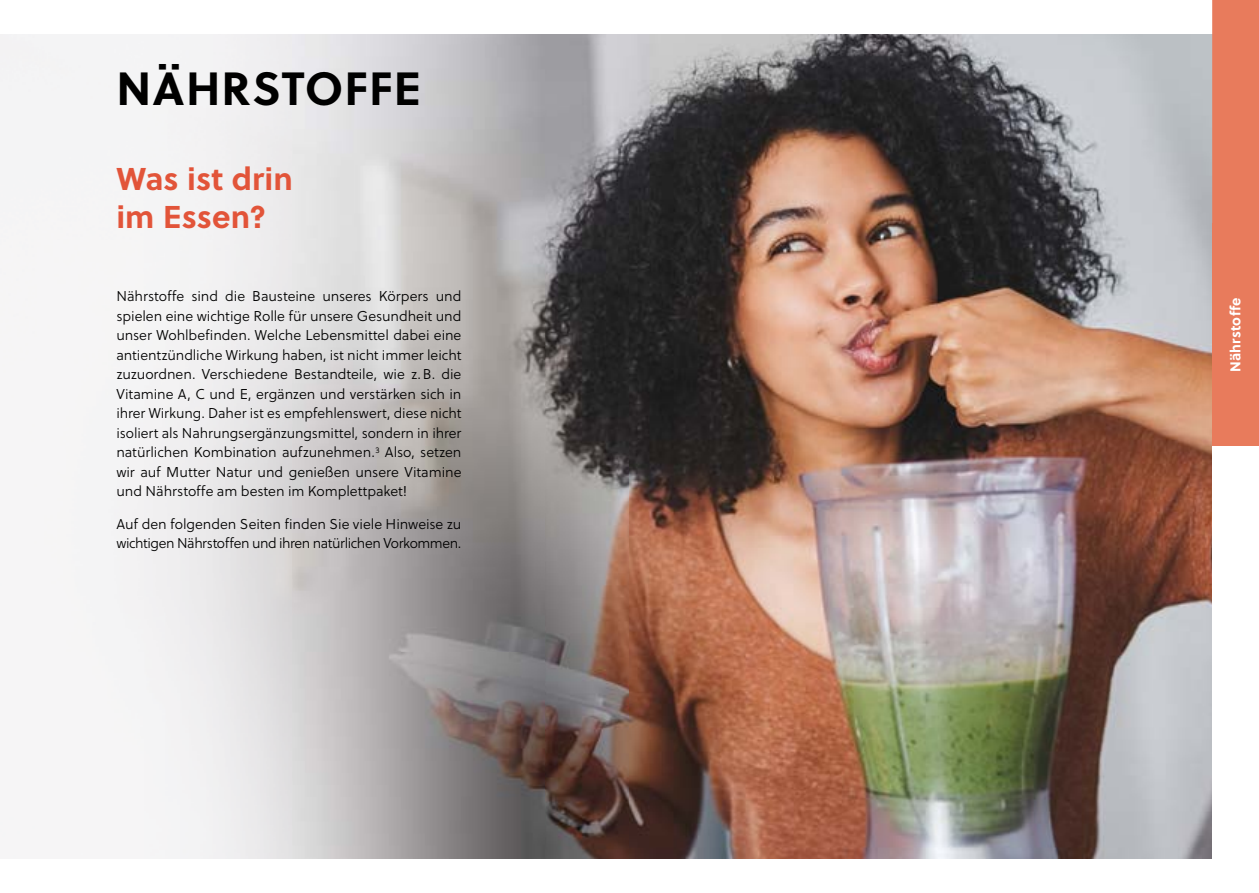
<style>
.page{position:relative;width:1259px;height:893px;background:#fff}
.page>*{position:absolute;margin:0;border:0;box-sizing:border-box;transform-origin:0 0}
.t1{font:700 46.5px "Soleil";letter-spacing:.025em;color:#000}
.t2{font:700 31.5px/37.5px "Soleil";color:#e25439}
.t3{font:14.25px/19.5px "Soleil Lt";letter-spacing:-.01em;color:#000;text-align:justify}
.t4{font:700 14.25px "Soleil";letter-spacing:.02em;color:#fff}
</style>
<div class="page">
<img style="left:0;top:34px;width:629px;height:825px">
<img style="left:629px;top:34px;width:583px;height:825px">
<div style="left:1212px;top:0;width:47px;height:446px;background:#e87b5c"></div>
<p class="t1" style="left:116px;top:53px;width:306px">NÄHRSTOFFE</p>
<p class="t2" style="left:116px;top:159px;width:178px">Was ist drin im Essen?</p>
<p class="t3" style="left:116px;top:286px;width:346px">Nährstoffe sind die Bausteine unseres Körpers und spielen eine wichtige Rolle für unsere Gesundheit und unser Wohlbefinden. Welche Lebensmittel dabei eine antientzündliche Wirkung haben, ist nicht immer leicht zuzuordnen. Verschiedene Bestandteile, wie z. B. die Vitamine A, C und E, ergänzen und verstärken sich in ihrer Wirkung. Daher ist es empfehlenswert, diese nicht isoliert als Nahrungsergänzungsmittel, sondern in ihrer natürlichen Kombination aufzunehmen.<sup>3</sup> Also, setzen wir auf Mutter Natur und genießen unsere Vitamine und Nährstoffe am besten im Komplettpaket!</p>
<p class="t3" style="left:116px;top:514px;width:346px">Auf den folgenden Seiten finden Sie viele Hinweise zu wichtigen Nährstoffen und ihren natürlichen Vorkommen.</p>
<p class="t4" style="left:1224px;top:372px;width:76px;rotate:-90deg">Nährstoffe</p>
</div>
